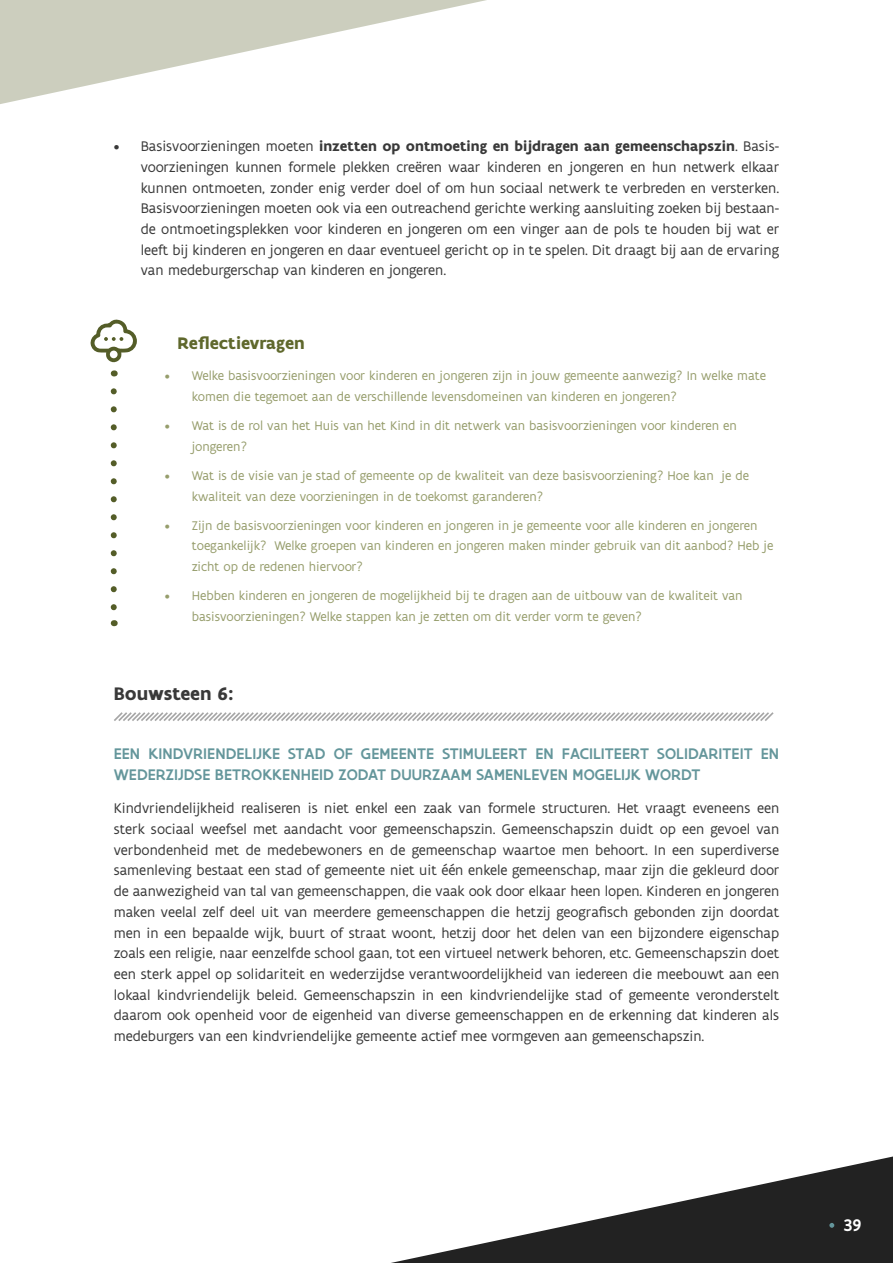
<style>
.page{position:relative;width:893px;height:1263px;background:#fff}
.page>*{position:absolute;margin:0;border:0;box-sizing:border-box;transform-origin:0 0}
.t1{font:700 19.5px "Flanders Art Sans";color:#393939}
.Reflectievragen{font:700 18px "Flanders Art Sans";color:#5f682c}
.t2{font:500 18px "Flanders Art Sans";color:#fff}
.t3{font:500 16.5px/20.7px "Flanders Art Sans";letter-spacing:.005em;color:#64969b}
.Tekst{font:15px/20.7px "Flanders Art Sans";color:#393939;text-align:justify}
.t4{font:13.5px/20.7px "Flanders Art Sans";color:#969d6c}
.s1{font-weight:700}
</style>
<div class="page">
<svg style="left:391px;top:1156px;width:502px;height:107px"></svg>
<svg style="left:829px;top:1223px;width:5px;height:5px"></svg>
<svg style="left:0;top:0;width:487px;height:104px"></svg>
<svg style="left:114px;top:712px;width:660px;height:9px"></svg>
<svg style="left:90px;top:319px;width:47px;height:44px"></svg>
<svg style="left:111px;top:391px;width:6px;height:220px"></svg>
<p class="Tekst" style="left:141px;top:136px;width:640px;text-indent:-27px">• Basisvoorzieningen moeten <span class="s1">inzetten op ontmoeting en bijdragen aan gemeenschapszin</span>. Basis&shy;voorzieningen kunnen formele plekken creëren waar kinderen en jongeren en hun netwerk elkaar kunnen ontmoeten, zonder enig verder doel of om hun sociaal netwerk te verbreden en versterken.<br>Basisvoorzieningen moeten ook via een outreachend gerichte werking aansluiting zoeken bij bestaan&shy;de ontmoetingsplekken voor kinderen en jongeren om een vinger aan de pols te houden bij wat er leeft bij kinderen en jongeren en daar eventueel gericht op in te spelen. Dit draagt bij aan de ervaring van medeburgerschap van kinderen en jongeren.</p>
<p class="Reflectievragen" style="left:178px;top:332px;width:129px">Reflectievragen</p>
<p class="t4" style="left:192px;top:365px;width:576px;text-indent:-27px">• Welke basisvoorzieningen voor kinderen en jongeren zijn in jouw gemeente aanwezig? In welke mate komen die tegemoet aan de verschillende levensdomeinen van kinderen en jongeren?</p>
<p class="t4" style="left:192px;top:415px;width:546px;text-indent:-27px">• Wat is de rol van het Huis van het Kind in dit netwerk van basisvoorzieningen voor kinderen en jongeren?</p>
<p class="t4" style="left:192px;top:465px;width:559px;text-indent:-27px">• Wat is de visie van je stad of gemeente op de kwaliteit van deze basisvoorziening? Hoe kan je de kwaliteit van deze voorzieningen in de toekomst garanderen?</p>
<p class="t4" style="left:192px;top:515px;width:583px;text-indent:-27px">• Zijn de basisvoorzieningen voor kinderen en jongeren in je gemeente voor alle kinderen en jongeren toegankelijk? Welke groepen van kinderen en jongeren maken minder gebruik van dit aanbod? Heb je zicht op de redenen hiervoor?</p>
<p class="t4" style="left:192px;top:586px;width:552px;text-indent:-27px">• Hebben kinderen en jongeren de mogelijkheid bij te dragen aan de uitbouw van de kwaliteit van basisvoorzieningen? Welke stappen kan je zetten om dit verder vorm te geven?</p>
<h2 class="t1" style="left:114px;top:681px;width:121px">Bouwsteen 6:</h2>
<h3 class="t3" style="left:114px;top:744px;width:667px">EEN KINDVRIENDELIJKE STAD OF GEMEENTE STIMULEERT EN FACILITEERT SOLIDARITEIT EN<br>WEDERZIJDSE BETROKKENHEID ZODAT DUURZAAM SAMENLEVEN MOGELIJK WORDT</h3>
<p class="Tekst" style="left:114px;top:798px;width:667px">Kindvriendelijkheid realiseren is niet enkel een zaak van formele structuren. Het vraagt eveneens een sterk sociaal weefsel met aandacht voor gemeenschapszin. Gemeenschapszin duidt op een gevoel van verbondenheid met de medebewoners en de gemeenschap waartoe men behoort. In een superdiverse samenleving bestaat een stad of gemeente niet uit één enkele gemeenschap, maar zijn die gekleurd door de aanwezigheid van tal van gemeenschappen, die vaak ook door elkaar heen lopen. Kinderen en jongeren maken veelal zelf deel uit van meerdere gemeenschappen die hetzij geografisch gebonden zijn doordat men in een bepaalde wijk, buurt of straat woont, hetzij door het delen van een bijzondere eigenschap zoals een religie, naar eenzelfde school gaan, tot een virtueel netwerk behoren, etc. Gemeenschapszin doet een sterk appel op solidariteit en wederzijdse verantwoordelijkheid van iedereen die meebouwt aan een lokaal kindvriendelijk beleid. Gemeenschapszin in een kindvriendelijke stad of gemeente veronderstelt daarom ook openheid voor de eigenheid van diverse gemeenschappen en de erkenning dat kinderen als medeburgers van een kindvriendelijke gemeente actief mee vormgeven aan gemeenschapszin.</p>
<p class="t2" style="left:844px;top:1213px;width:19px">39</p>
</div>
